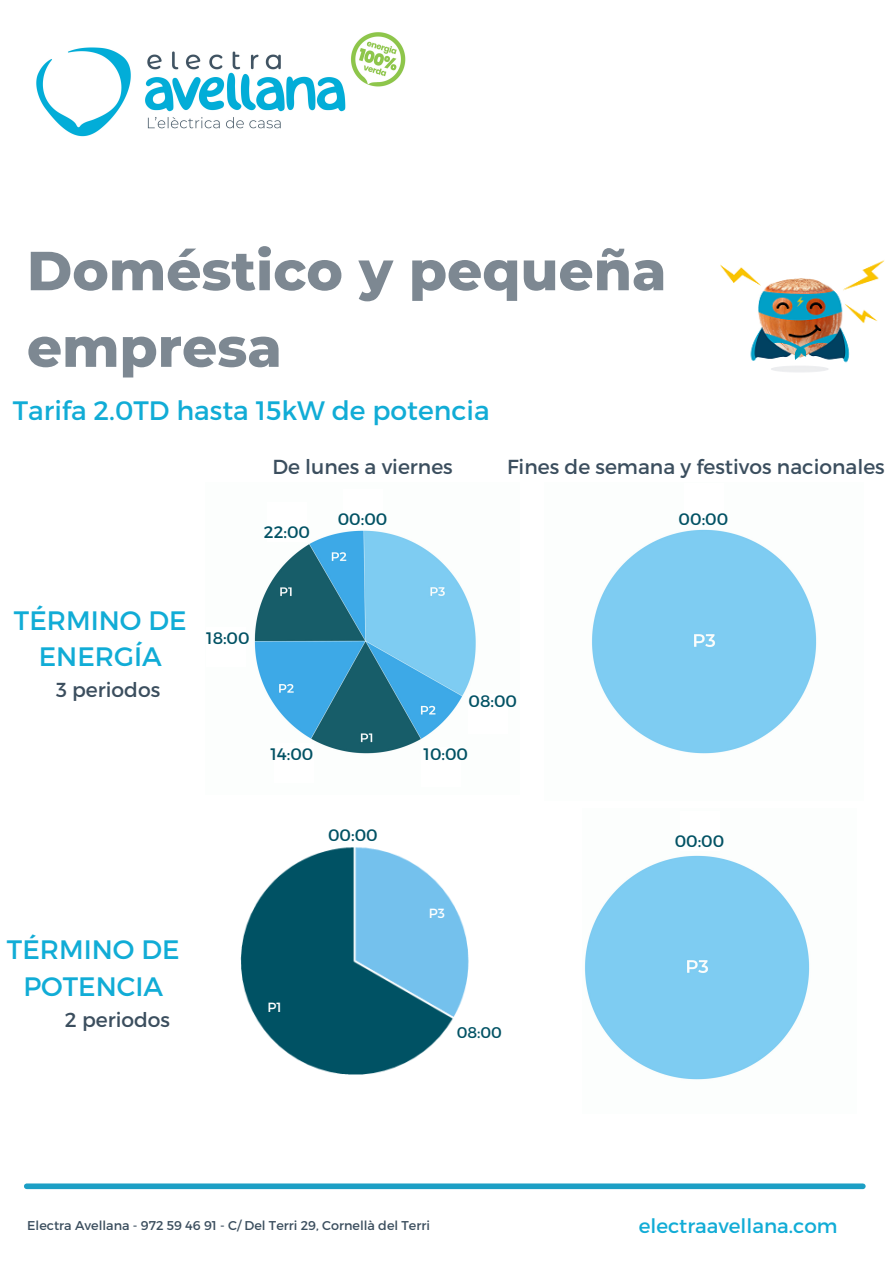
<style>
.page{position:relative;width:894px;height:1264px;background:#fff}
.page>*{position:absolute;margin:0;border:0;box-sizing:border-box;transform-origin:0 0}
.t1{font:800 54.9px/76.5px "Montserrat";color:#7d8892}
.t2{font:26.7px/36.6px "Montserrat";color:#11acd6;text-align:center}
.t3{font:20.25px "Montserrat";color:#3b4e5e}
.t4{font:19.8px "Montserrat";color:#11acd6}
.t5{font:16.65px "Montserrat";color:#025264}
.t6{font:15.6px "Montserrat";color:#025264}
.t7{font:13.35px "Montserrat";color:#fff}
.t8{font:12.75px "Montserrat";color:#3b4e5e}
</style>
<div class="page">
<img style="left:720px;top:260px;width:165px;height:112px">
<img style="left:36px;top:32px;width:370px;height:105px">
<div style="left:27px;top:1183px;width:835px;height:6px;background:#1c9fc5"></div>
<img style="left:240px;top:847px;width:229px;height:228px">
<img style="left:254px;top:530px;width:222px;height:224px">
<img style="left:592px;top:529px;width:225px;height:225px">
<img style="left:585px;top:855px;width:225px;height:225px">
<div style="left:421px;top:746px;width:39px;height:40px;background:#fff"></div>
<div style="left:468px;top:694px;width:39px;height:40px;background:#fff"></div>
<div style="left:274px;top:743px;width:40px;height:39px;background:#fff"></div>
<div style="left:267px;top:502px;width:40px;height:40px;background:#fff"></div>
<p class="t1" style="left:27px;top:232px;width:640px">Doméstico y pequeña empresa</p>
<p class="t2" style="left:13px;top:390px;width:478px">Tarifa 2.0TD hasta 15kW de potencia</p>
<p class="t3" style="left:272px;top:454px;width:182px">De lunes a viernes</p>
<p class="t3" style="left:507px;top:454px;width:379px">Fines de semana y festivos nacionales</p>
<p class="t5" style="left:264px;top:521px;width:48px">22:00</p>
<p class="t5" style="left:338px;top:508px;width:51px">00:00</p>
<p class="t5" style="left:678px;top:508px;width:51px">00:00</p>
<p class="t2" style="left:14px;top:600px;width:174px">TÉRMINO DE<br>ENERGÍA</p>
<p class="t3" style="left:56px;top:676px;width:106px">3 periodos</p>
<p class="t5" style="left:206px;top:627px;width:45px">18:00</p>
<p class="t5" style="left:468px;top:690px;width:50px">08:00</p>
<p class="t5" style="left:270px;top:743px;width:44px">14:00</p>
<p class="t5" style="left:423px;top:743px;width:46px">10:00</p>
<p class="t2" style="left:7px;top:930px;width:174px">TÉRMINO DE<br>POTENCIA</p>
<p class="t3" style="left:65px;top:1006px;width:107px">2 periodos</p>
<p class="t5" style="left:328px;top:824px;width:51px">00:00</p>
<p class="t7" style="left:267px;top:998px;width:16px">P1</p>
<p class="t7" style="left:428px;top:904px;width:18px">P3</p>
<p class="t6" style="left:456px;top:1022px;width:47px">08:00</p>
<p class="t5" style="left:674px;top:830px;width:51px">00:00</p>
<p class="t8" style="left:27px;top:1216px;width:404px">Electra Avellana - 972 59 46 91 - C/ Del Terri 29, Cornellà del Terri</p>
<p class="t4" style="left:638px;top:1212px;width:200px">electraavellana.com</p>
</div>
